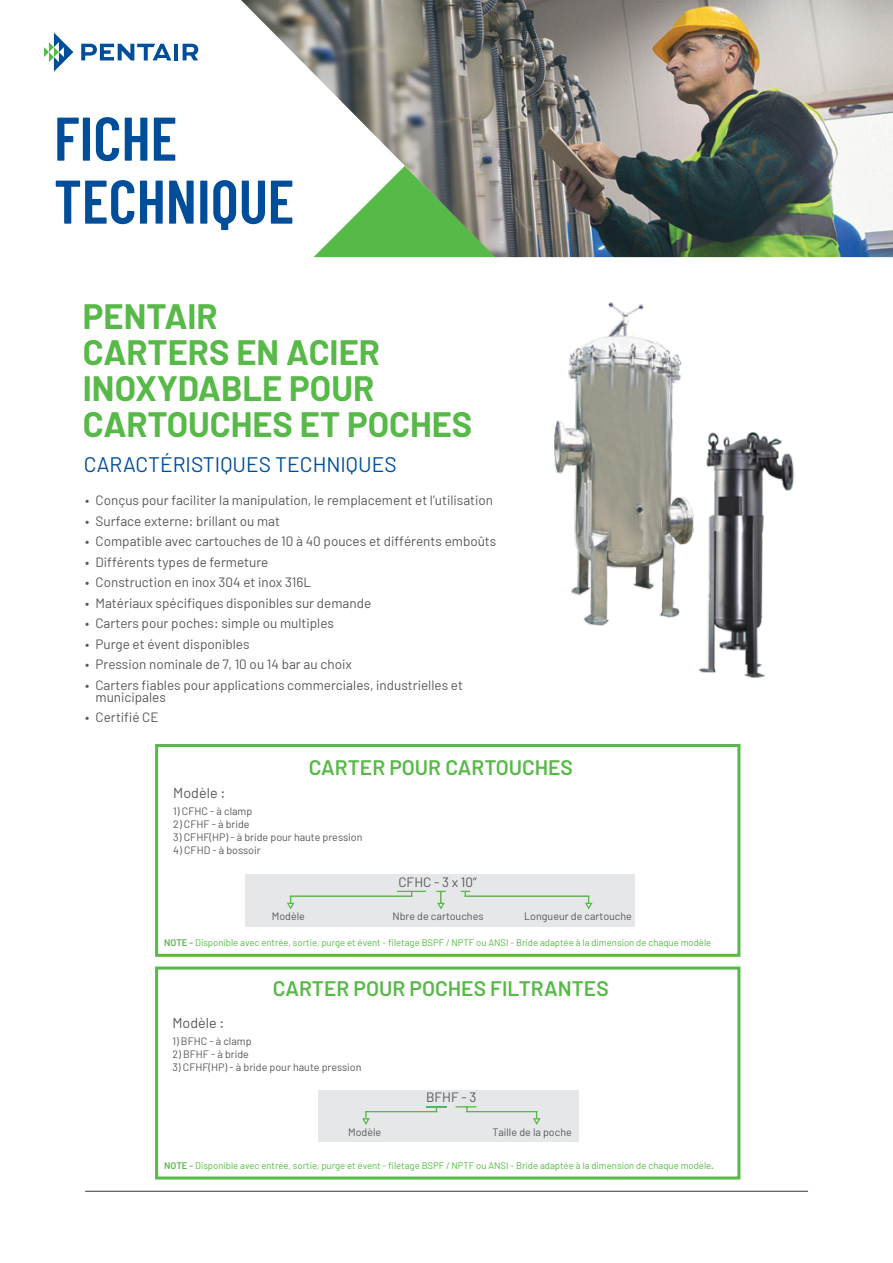
<style>
.page{position:relative;width:893px;height:1263px;background:#fff}
.page>*{position:absolute;margin:0;border:0;box-sizing:border-box;transform-origin:0 0}
.t1{font:600 61.5px/63px "Barlow Condensed";color:#004e9a}
.t2{font:700 34.5px/36px "Barlow";color:#57b947}
.t3{font:600 21px "Barlow";color:#57b947}
.t4{font:21px "Barlow";color:#004e9a}
.t5{font:14.4px "Barlow";color:#58585b}
.t6{font:13.5px/12px "Barlow";color:#58585b}
.t7{font:10.65px "Barlow";color:#58585b}
.t8{font:9.6px "Barlow";color:#57b947}
.s1{font-weight:600}
</style>
<div class="page">
<svg style="left:44px;top:33px;width:29px;height:39px"></svg>
<svg style="left:81px;top:44px;width:90px;height:16px"></svg>
<hr style="left:174px;top:44px;width:4px;height:16px;background:#004e9a">
<svg style="left:183px;top:44px;width:15px;height:16px"></svg>
<hr style="left:85px;top:1191px;width:723px;height:1px;background:#58585b">
<img style="left:241px;top:0;width:652px;height:257px">
<div style="left:155px;top:744px;width:585px;height:213px;border:3px solid #57b947"></div>
<img style="left:554px;top:302px;width:241px;height:376px">
<div style="left:318px;top:1090px;width:261px;height:51px;background:#e6e7e8"></div>
<hr style="left:365px;top:1111px;width:72px;height:1px;background:#57b947">
<hr style="left:466px;top:1111px;width:71px;height:1px;background:#57b947">
<svg style="left:456px;top:1106px;width:20px;height:5px"></svg>
<svg style="left:426px;top:1106px;width:21px;height:6px"></svg>
<svg style="left:362px;top:1111px;width:9px;height:14px"></svg>
<svg style="left:532px;top:1111px;width:9px;height:14px"></svg>
<div style="left:155px;top:966px;width:585px;height:213px;border:3px solid #57b947"></div>
<div style="left:245px;top:874px;width:389px;height:53px;background:#e6e7e8"></div>
<hr style="left:290px;top:895px;width:122px;height:2px;background:#57b947">
<hr style="left:465px;top:895px;width:124px;height:2px;background:#57b947">
<svg style="left:461px;top:891px;width:9px;height:5px"></svg>
<svg style="left:397px;top:891px;width:29px;height:6px"></svg>
<svg style="left:287px;top:896px;width:9px;height:14px"></svg>
<svg style="left:436px;top:891px;width:10px;height:19px"></svg>
<svg style="left:584px;top:896px;width:9px;height:14px"></svg>
<h1 class="t1" style="left:54px;top:105px;width:242px">FICHE<br>TECHNIQUE</h1>
<h2 class="t2" style="left:83px;top:299px;width:391px">PENTAIR<br>CARTERS EN ACIER<br>INOXYDABLE POUR<br>CARTOUCHES ET POCHES</h2>
<h3 class="t4" style="left:84px;top:452px;width:314px">CARACTÉRISTIQUES TECHNIQUES</h3>
<p class="t6" style="left:85px;top:494px;width:410px">• Conçus pour faciliter la manipulation, le remplacement et l’utilisation</p>
<p class="t6" style="left:85px;top:515px;width:196px">• Surface externe: brillant ou mat</p>
<p class="t6" style="left:85px;top:535px;width:413px">• Compatible avec cartouches de 10 à 40 pouces et différents emboûts</p>
<p class="t6" style="left:85px;top:556px;width:185px">• Différents types de fermeture</p>
<p class="t6" style="left:85px;top:576px;width:228px">• Construction en inox 304 et inox 316L</p>
<p class="t6" style="left:85px;top:597px;width:288px">• Matériaux spécifiques disponibles sur demande</p>
<p class="t6" style="left:85px;top:617px;width:251px">• Carters pour poches: simple ou multiples</p>
<p class="t6" style="left:85px;top:638px;width:166px">• Purge et évent disponibles</p>
<p class="t6" style="left:85px;top:658px;width:268px">• Pression nominale de 7, 10 ou 14 bar au choix</p>
<p class="t6" style="left:96px;top:679px;width:369px;text-indent:-11px">• Carters fiables pour applications commerciales, industrielles et municipales</p>
<p class="t6" style="left:85px;top:711px;width:75px">• Certifié CE</p>
<h3 class="t3" style="left:309px;top:755px;width:266px">CARTER POUR CARTOUCHES</h3>
<p class="t5" style="left:173px;top:784px;width:54px">Modèle :</p>
<p class="t7" style="left:173px;top:805px;width:81px">1) CFHC - à clamp</p>
<p class="t7" style="left:173px;top:817px;width:78px">2) CFHF - à bride</p>
<p class="t7" style="left:173px;top:830px;width:191px">3) CFHF(HP) - à bride pour haute pression</p>
<p class="t7" style="left:173px;top:843px;width:89px">4) CFHD - à bossoir</p>
<p class="t7" style="left:272px;top:909px;width:35px">Modèle</p>
<p class="t6" style="left:398px;top:876px;width:80px">CFHC - 3 x 10”</p>
<p class="t7" style="left:393px;top:909px;width:93px">Nbre de cartouches</p>
<p class="t7" style="left:524px;top:909px;width:109px">Longueur de cartouche</p>
<p class="t8" style="left:164px;top:937px;width:549px"><span class="s1">NOTE -</span> Disponible avec entrée, sortie, purge et évent - filetage BSPF / NPTF ou ANSI - Bride adaptée à la dimension de chaque modèle</p>
<h3 class="t3" style="left:273px;top:975px;width:337px">CARTER POUR POCHES FILTRANTES</h3>
<p class="t5" style="left:172px;top:1014px;width:54px">Modèle :</p>
<p class="t7" style="left:172px;top:1034px;width:81px">1) BFHC - à clamp</p>
<p class="t7" style="left:172px;top:1047px;width:78px">2) BFHF - à bride</p>
<p class="t7" style="left:172px;top:1060px;width:191px">3) CFHF(HP) - à bride pour haute pression</p>
<p class="t6" style="left:426px;top:1091px;width:52px">BFHF - 3</p>
<p class="t7" style="left:348px;top:1125px;width:35px">Modèle</p>
<p class="t7" style="left:492px;top:1125px;width:81px">Taille de la poche</p>
<p class="t8" style="left:164px;top:1159px;width:551px"><span class="s1">NOTE -</span> Disponible avec entrée, sortie, purge et évent - filetage BSPF / NPTF ou ANSI - Bride adaptée à la dimension de chaque modèle<span class="s1">.</span></p>
</div>
